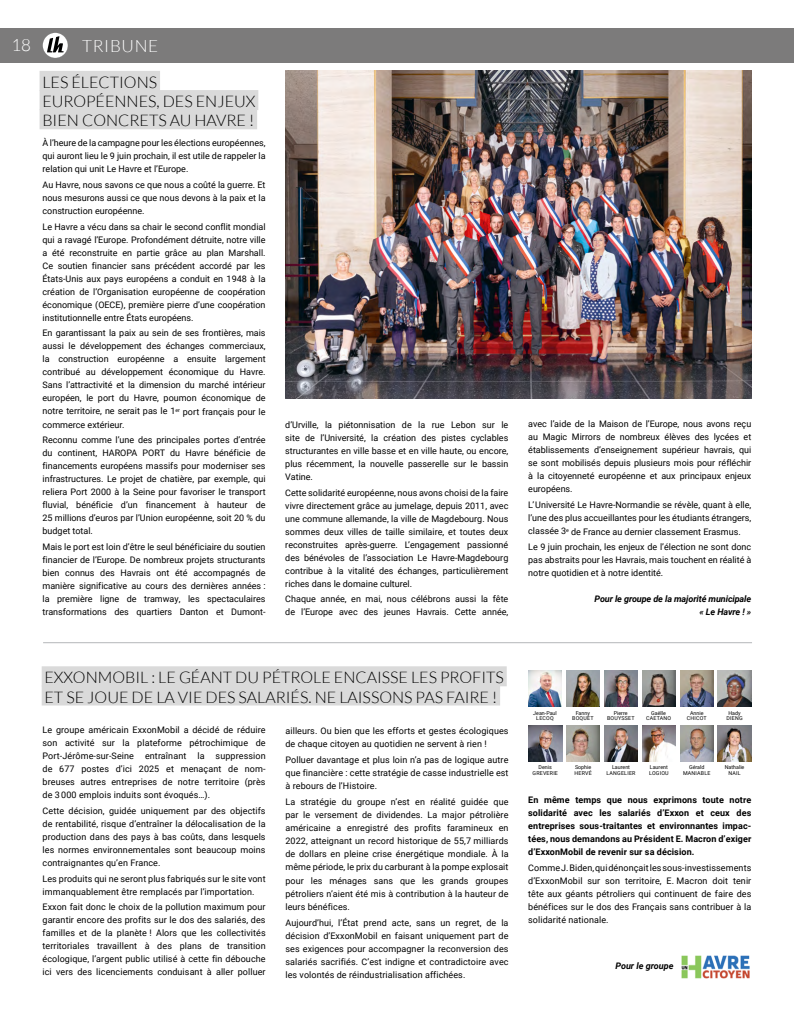
<style>
.page{position:relative;width:794px;height:1021px;background:#fff}
.page>*{position:absolute;margin:0;border:0;box-sizing:border-box;transform-origin:0 0}
.t1{font:300 17px "Lato";letter-spacing:.04em;color:#fff}
.t2{font:300 16px/19.2px "Lato";color:#000}
.t3{font:9px/13px "Roboto";color:#000;text-align:justify}
.t4{font:700 9px/13px "Roboto";letter-spacing:.01em;color:#000;text-align:justify}
.t5{font:italic 700 9px/13px "Roboto";letter-spacing:-.01em;color:#000;text-align:right}
.t6{font:5.3px/5.5px "Roboto";letter-spacing:.02em;color:#000;text-align:center}
.t7{font:5.3px/5.5px "Roboto";color:#000;text-align:center}
</style>
<div class="page">
<div style="left:0;top:28px;width:794px;height:34px;background:#7c7b7b"></div>
<svg style="left:43px;top:33px;width:25px;height:25px"></svg>
<img style="left:285px;top:70px;width:466px;height:328px">
<div style="left:42px;top:666px;width:465px;height:20px;background:#dadada"></div>
<div style="left:42px;top:685px;width:458px;height:20px;background:#dadada"></div>
<div style="left:40px;top:71px;width:120px;height:20px;background:#dadada"></div>
<div style="left:40px;top:90px;width:218px;height:20px;background:#dadada"></div>
<div style="left:40px;top:109px;width:217px;height:20px;background:#dadada"></div>
<hr style="left:43px;top:642px;width:709px;height:1px;background:#b4b6b9">
<img style="left:681px;top:955px;width:69px;height:24px">
<img style="left:528px;top:670px;width:34px;height:36px">
<img style="left:566px;top:670px;width:33px;height:37px">
<img style="left:604px;top:670px;width:33px;height:36px">
<img style="left:642px;top:670px;width:33px;height:36px">
<img style="left:680px;top:670px;width:33px;height:36px">
<img style="left:718px;top:670px;width:33px;height:36px">
<img style="left:566px;top:725px;width:34px;height:36px">
<img style="left:528px;top:725px;width:34px;height:36px">
<img style="left:604px;top:725px;width:33px;height:36px">
<img style="left:642px;top:725px;width:33px;height:36px">
<img style="left:680px;top:725px;width:33px;height:36px">
<img style="left:718px;top:725px;width:33px;height:36px">
<h1 class="t1" style="left:11px;top:36px;width:21px">18</h1>
<h1 class="t1" style="left:82px;top:37px;width:78px">TRIBUNE</h1>
<h2 class="t2" style="left:42px;top:73px;width:214px">LES ÉLECTIONS<br>EUROPÉENNES, DES ENJEUX<br>BIEN CONCRETS AU HAVRE !</h2>
<p class="t3" style="left:43px;top:136px;width:225px">À l’heure de la campagne pour les élections européennes, qui auront lieu le 9 juin prochain, il est utile de rappeler la relation qui unit Le Havre et l’Europe.</p>
<p class="t3" style="left:43px;top:178px;width:224px">Au Havre, nous savons ce que nous a coûté la guerre. Et nous mesurons aussi ce que nous devons à la paix et la construction européenne.</p>
<p class="t3" style="left:43px;top:219px;width:225px">Le Havre a vécu dans sa chair le second conflit mondial qui a ravagé l’Europe. Profondément détruite, notre ville a été reconstruite en partie grâce au plan Marshall.<br>Ce soutien financier sans précédent accordé par les États-Unis aux pays européens a conduit en 1948 à la création de l’Organisation européenne de coopération économique (OECE), première pierre d’une coopération institutionnelle entre États européens.</p>
<p class="t3" style="left:43px;top:326px;width:225px">En garantissant la paix au sein de ses frontières, mais aussi le développement des échanges commerciaux, la construction européenne a ensuite largement contribué au développement économique du Havre.<br>Sans l’attractivité et la dimension du marché intérieur européen, le port du Havre, poumon économique de notre territoire, ne serait pas le 1<sup>er</sup> port français pour le commerce extérieur.</p>
<p class="t3" style="left:43px;top:433px;width:225px">Reconnu comme l’une des principales portes d’entrée du continent, HAROPA PORT du Havre bénéficie de financements européens massifs pour moderniser ses infrastructures. Le projet de chatière, par exemple, qui reliera Port 2000 à la Seine pour favoriser le transport fluvial, bénéficie d’un financement à hauteur de 25 millions d’euros par l’Union européenne, soit 20 % du budget total.</p>
<p class="t3" style="left:43px;top:540px;width:225px">Mais le port est loin d’être le seul bénéficiaire du soutien financier de l’Europe. De nombreux projets structurants bien connus des Havrais ont été accompagnés de manière significative au cours des dernières années : la première ligne de tramway, les spectaculaires transformations des quartiers Danton et Dumont-</p>
<p class="t3" style="left:285px;top:417px;width:225px">d’Urville, la piétonnisation de la rue Lebon sur le site de l’Université, la création des pistes cyclables structurantes en ville basse et en ville haute, ou encore, plus récemment, la nouvelle passerelle sur le bassin Vatine.</p>
<p class="t3" style="left:285px;top:485px;width:225px">Cette solidarité européenne, nous avons choisi de la faire vivre directement grâce au jumelage, depuis 2011, avec une commune allemande, la ville de Magdebourg. Nous sommes deux villes de taille similaire, et toutes deux reconstruites après-guerre. L’engagement passionné des bénévoles de l’association Le Havre-Magdebourg contribue à la vitalité des échanges, particulièrement riches dans le domaine culturel.</p>
<p class="t3" style="left:285px;top:592px;width:224px">Chaque année, en mai, nous célébrons aussi la fête de l’Europe avec des jeunes Havrais. Cette année,</p>
<p class="t3" style="left:528px;top:417px;width:225px">avec l’aide de la Maison de l’Europe, nous avons reçu au Magic Mirrors de nombreux élèves des lycées et établissements d’enseignement supérieur havrais, qui se sont mobilisés depuis plusieurs mois pour réfléchir à la citoyenneté européenne et aux principaux enjeux européens.</p>
<p class="t3" style="left:528px;top:498px;width:225px">L’Université Le Havre-Normandie se révèle, quant à elle, l’une des plus accueillantes pour les étudiants étrangers, classée 3<sup>e</sup> de France au dernier classement Erasmus.</p>
<p class="t3" style="left:528px;top:540px;width:224px">Le 9 juin prochain, les enjeux de l’élection ne sont donc pas abstraits pour les Havrais, mais touchent en réalité à notre quotidien et à notre identité.</p>
<p class="t5" style="left:594px;top:592px;width:158px">Pour le groupe de la majorité municipale « Le Havre ! »</p>
<h2 class="t2" style="left:45px;top:668px;width:461px">EXXONMOBIL : LE GÉANT DU PÉTROLE ENCAISSE LES PROFITS<br>ET SE JOUE DE LA VIE DES SALARIÉS. NE LAISSONS PAS FAIRE !</h2>
<p class="t3" style="left:43px;top:722px;width:225px">Le groupe américain ExxonMobil a décidé de réduire son activité sur la plateforme pétrochimique de Port-Jérôme-sur-Seine entraînant la suppression de 677 postes d’ici 2025 et menaçant de nom&shy;breuses autres entreprises de notre territoire (près de 3 000 emplois induits sont évoqués…).</p>
<p class="t3" style="left:43px;top:803px;width:225px">Cette décision, guidée uniquement par des objectifs de rentabilité, risque d’entraîner la délocalisation de la production dans des pays à bas coûts, dans lesquels les normes environnementales sont beaucoup moins contraignantes qu’en France.</p>
<p class="t3" style="left:43px;top:871px;width:225px">Les produits qui ne seront plus fabriqués sur le site vont immanquablement être remplacés par l’importation.</p>
<p class="t3" style="left:43px;top:900px;width:225px">Exxon fait donc le choix de la pollution maximum pour garantir encore des profits sur le dos des salariés, des familles et de la planète ! Alors que les collectivités territoriales travaillent à des plans de transition écologique, l’argent public utilisé à cette fin débouche ici vers des licenciements conduisant à aller polluer</p>
<p class="t3" style="left:285px;top:723px;width:225px">ailleurs. Ou bien que les efforts et gestes écologiques de chaque citoyen au quotidien ne servent à rien !</p>
<p class="t3" style="left:285px;top:752px;width:225px">Polluer davantage et plus loin n’a pas de logique autre que financière : cette stratégie de casse industrielle est à rebours de l’Histoire.</p>
<p class="t3" style="left:285px;top:794px;width:225px">La stratégie du groupe n’est en réalité guidée que par le versement de dividendes. La major pétrolière américaine a enregistré des profits faramineux en 2022, atteignant un record historique de 55,7 milliards de dollars en pleine crise énergétique mondiale. À la même période, le prix du carburant à la pompe explosait pour les ménages sans que les grands groupes pétroliers n’aient été mis à contribution à la hauteur de leurs bénéfices.</p>
<p class="t3" style="left:285px;top:915px;width:225px">Aujourd’hui, l’État prend acte, sans un regret, de la décision d’ExxonMobil en faisant uniquement part de ses exigences pour accompagner la reconversion des salariés sacrifiés. C’est indigne et contradictoire avec les volontés de réindustrialisation affichées.</p>
<p class="t7" style="left:533px;top:710px;width:25px">Jean-Paul<br>LECOQ</p>
<p class="t6" style="left:572px;top:710px;width:23px">Fanny<br>BOQUET</p>
<p class="t6" style="left:607px;top:710px;width:29px">Pierre<br>BOUYSSET</p>
<p class="t7" style="left:646px;top:710px;width:27px">Gaëlle<br>CAETANO</p>
<p class="t6" style="left:687px;top:710px;width:21px">Annie<br>CHICOT</p>
<p class="t6" style="left:726px;top:710px;width:18px">Hady<br>DIENG</p>
<p class="t6" style="left:532px;top:764px;width:27px">Denis<br>GREVERIE</p>
<p class="t6" style="left:606px;top:764px;width:30px">Laurent<br>LANGELIER</p>
<p class="t7" style="left:649px;top:764px;width:21px;text-align:left">Laurent<br>LOGIOU</p>
<p class="t6" style="left:683px;top:764px;width:29px">Gérald<br>MANIABLE</p>
<p class="t7" style="left:724px;top:764px;width:21px">Nathalie<br>NAIL</p>
<p class="t7" style="left:574px;top:764px;width:19px;text-align:left">Sophie<br>HERVÉ</p>
<p class="t4" style="left:528px;top:793px;width:225px">En même temps que nous exprimons toute notre solidarité avec les salariés d’Exxon et ceux des entreprises sous-traitantes et environnantes impac&shy;tées, nous demandons au Président E. Macron d’exiger d’ExxonMobil de revenir sur sa décision.</p>
<p class="t3" style="left:528px;top:861px;width:225px">Comme J. Biden, qui dénonçait les sous-investissements d’ExxonMobil sur son territoire, E. Macron doit tenir tête aux géants pétroliers qui continuent de faire des bénéfices sur le dos des Français sans contribuer à la solidarité nationale.</p>
<p class="t5" style="left:615px;top:959px;width:60px">Pour le groupe</p>
</div>
